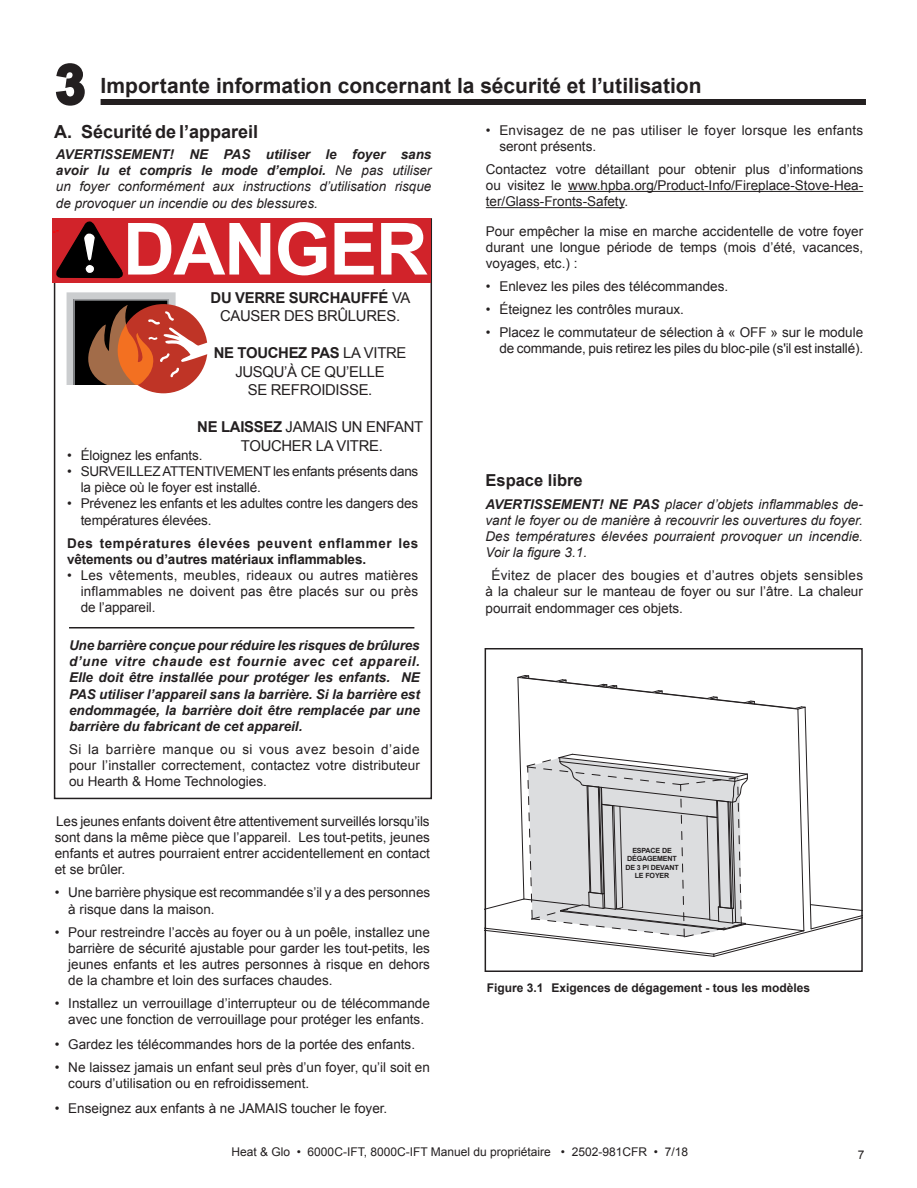
<style>
.page{position:relative;width:917px;height:1188px;background:#fff}
.page>*{position:absolute;margin:0;border:0;box-sizing:border-box;transform-origin:0 0}
.t1{font:700 72px "Arial";letter-spacing:-.02em;color:#fff}
.Section_Title{font:700 54px "Arial";color:#231f20}
.Section_Title-2{font:700 21px "Arial";color:#231f20}
.Heading{font:700 18px "Arial";color:#231f20}
.t2{font:700 16.5px "Arial";color:#231f20}
.t3{font:15px "Arial";letter-spacing:-.02em;color:#231f20}
.t4{font:700 15px "Arial";letter-spacing:-.02em;color:#231f20}
.Text_10pt{font:13.5px/16.2px "Arial";color:#231f20;text-align:justify}
.Bullets_10pt{font:13.5px/16.2px "Arial";color:#231f20}
.Warning{font:italic 13.5px/16.2px "Arial";color:#231f20;text-align:justify}
.t5{font:italic 700 13.5px/16.2px "Arial";color:#231f20;text-align:justify}
.Bullets_10pt-2{font:700 13.5px/16.2px "Arial";letter-spacing:.04em;color:#231f20}
.Bullets_10pt-3{font:13.5px/16.2px "Arial";letter-spacing:-.02em;color:#231f20}
.Bullets_10pt-4{font:13.5px/16.2px "Arial";letter-spacing:.02em;color:#231f20}
.t6{font:12px "Arial";color:#231f20}
.Figure{font:700 12px "Arial";color:#231f20}
.t7{font:700 7.05px/8.6px "Arial";letter-spacing:-.02em;color:#231f20;text-align:center}
.s1{font-weight:700}
.s2{font-weight:400}
</style>
<div class="page">
<hr style="left:69px;top:627px;width:345px;height:1px;background:#231f20">
<hr style="left:568px;top:191px;width:295px;height:1px;background:#231f20">
<hr style="left:486px;top:207px;width:138px;height:1px;background:#231f20">
<div style="left:101px;top:99px;width:765px;height:6px;background:#231f20"></div>
<svg style="left:55px;top:63px;width:30px;height:43px"></svg>
<svg style="left:487px;top:675px;width:372px;height:282px"></svg>
<div style="left:484px;top:648px;width:378px;height:324px;border:2px solid #231f20"></div>
<svg style="left:67px;top:293px;width:141px;height:100px"></svg>
<div style="left:53px;top:218px;width:378px;height:64px;background:#d1232a"></div>
<svg style="left:54px;top:221px;width:69px;height:58px"></svg>
<p class="Section_Title" style="left:56px;top:49px;width:32px">3</p>
<p class="Section_Title-2" style="left:101px;top:72px;width:602px">Importante information concernant la sécurité et l’utilisation</p>
<p class="Heading" style="left:54px;top:119px;width:206px">A. Sécurité de l’appareil</p>
<p class="Warning" style="left:56px;top:146px;width:377px"><span class="s1">AVERTISSEMENT! NE PAS utiliser le foyer sans avoir lu et compris le mode d’emploi.</span> Ne pas utiliser un foyer conformément aux instructions d’utilisation risque de provoquer un incendie ou des blessures.</p>
<p class="t1" style="left:123px;top:201px;width:306px">DANGER</p>
<p class="t4" style="left:210px;top:287px;width:201px">DU VERRE SURCHAUFFÉ <span class="s2">VA</span></p>
<p class="t3" style="left:220px;top:306px;width:182px">CAUSER DES BRÛLURES.</p>
<p class="t4" style="left:214px;top:343px;width:194px">NE TOUCHEZ PAS <span class="s2">LA VITRE</span></p>
<p class="t3" style="left:235px;top:362px;width:151px">JUSQU’À CE QU’ELLE</p>
<p class="t3" style="left:248px;top:380px;width:126px">SE REFROIDISSE.</p>
<p class="t3" style="left:197px;top:417px;width:227px"><span class="s1">NE LAISSEZ</span> JAMAIS UN ENFANT</p>
<p class="t3" style="left:241px;top:436px;width:143px">TOUCHER LA VITRE.</p>
<p class="Bullets_10pt" style="left:67px;top:447px;width:137px">• Éloignez les enfants.</p>
<p class="Bullets_10pt-3" style="left:81px;top:463px;width:339px;text-indent:-14px">• SURVEILLEZ ATTENTIVEMENT les enfants présents dans la pièce où le foyer est installé.</p>
<p class="Bullets_10pt" style="left:81px;top:496px;width:339px;text-indent:-14px">• Prévenez les enfants et les adultes contre les dangers des températures élevées.</p>
<p class="Bullets_10pt-2" style="left:67px;top:535px;width:353px">Des températures élevées peuvent enflammer les vêtements ou d’autres matériaux inflammables.</p>
<p class="Bullets_10pt" style="left:81px;top:567px;width:339px;text-align:justify;text-indent:-14px">• Les vêtements, meubles, rideaux ou autres matières inflammables ne doivent pas être placés sur ou près de l’appareil.</p>
<p class="t5" style="left:69px;top:638px;width:352px">Une barrière conçue pour réduire les risques de brûlures d’une vitre chaude est fournie avec cet appareil.<br>Elle doit être installée pour protéger les enfants. NE PAS utiliser l’appareil sans la barrière. Si la barrière est endommagée, la barrière doit être remplacée par une barrière du fabricant de cet appareil.</p>
<p class="Text_10pt" style="left:69px;top:741px;width:352px">Si la barrière manque ou si vous avez besoin d’aide pour l’installer correctement, contactez votre distributeur ou Hearth &amp; Home Technologies.</p>
<p class="Text_10pt" style="left:55px;top:813px;width:377px">Les jeunes enfants doivent être attentivement surveillés lorsqu’ils sont dans la même pièce que l’appareil. Les tout-petits, jeunes enfants et autres pourraient entrer accidentellement en contact et se brûler.</p>
<p class="Text_10pt" style="left:68px;top:885px;width:363px;text-indent:-14px">• Une barrière physique est recommandée s’il y a des personnes à risque dans la maison.</p>
<p class="Text_10pt" style="left:68px;top:924px;width:363px;text-indent:-14px">• Pour restreindre l’accès au foyer ou à un poêle, installez une barrière de sécurité ajustable pour garder les tout-petits, les jeunes enfants et les autres personnes à risque en dehors de la chambre et loin des surfaces chaudes.</p>
<p class="Bullets_10pt" style="left:55px;top:995px;width:376px;text-align:center">• Installez un verrouillage d’interrupteur ou de télécommande avec une fonction de verrouillage pour protéger les enfants.</p>
<p class="Bullets_10pt" style="left:55px;top:1036px;width:362px">• Gardez les télécommandes hors de la portée des enfants.</p>
<p class="Bullets_10pt" style="left:68px;top:1059px;width:363px;text-indent:-14px">• Ne laissez jamais un enfant seul près d’un foyer, qu’il soit en cours d’utilisation ou en refroidissement.</p>
<p class="Bullets_10pt" style="left:55px;top:1100px;width:334px">• Enseignez aux enfants à ne JAMAIS toucher le foyer.</p>
<p class="Bullets_10pt-4" style="left:499px;top:122px;width:365px;text-indent:-14px">• Envisagez de ne pas utiliser le foyer lorsque les enfants seront présents.</p>
<p class="Text_10pt" style="left:486px;top:161px;width:379px">Contactez votre détaillant pour obtenir plus d’informations ou visitez le www.hpba.org/Product-Info/Fireplace-Stove-Hea&shy;ter/Glass-Fronts-Safety.</p>
<p class="Text_10pt" style="left:486px;top:223px;width:379px">Pour empêcher la mise en marche accidentelle de votre foyer durant une longue période de temps (mois d’été, vacances, voyages, etc.) :</p>
<p class="Bullets_10pt" style="left:486px;top:279px;width:244px">• Enlevez les piles des télécommandes.</p>
<p class="Bullets_10pt" style="left:486px;top:302px;width:200px">• Éteignez les contrôles muraux.</p>
<p class="Bullets_10pt" style="left:486px;top:324px;width:379px;text-align:right">• Placez le commutateur de sélection à « OFF » sur le module de commande, puis retirez les piles du bloc-pile (s'il est installé).</p>
<p class="t2" style="left:485px;top:469px;width:99px">Espace libre</p>
<p class="Warning" style="left:485px;top:496px;width:379px"><span class="s1">AVERTISSEMENT! NE PAS</span> placer d’objets inflammables de&shy;vant le foyer ou de manière à recouvrir les ouvertures du foyer.<br>Des températures élevées pourraient provoquer un incendie.<br>Voir la figure 3.1.</p>
<p class="Bullets_10pt" style="left:485px;top:567px;width:379px;text-align:justify;text-indent:6px">Évitez de placer des bougies et d’autres objets sensibles à la chaleur sur le manteau de foyer ou sur l’âtre. La chaleur pourrait endommager ces objets.</p>
<p class="t7" style="left:625px;top:846px;width:55px">ESPACE DE<br>DÉGAGEMENT<br>DE 3 PI DEVANT<br>LE FOYER</p>
<p class="Figure" style="left:487px;top:980px;width:325px">Figure 3.1 Exigences de dégagement - tous les modèles</p>
<p class="t6" style="left:231px;top:1144px;width:458px">Heat &amp; Glo • 6000C-IFT, 8000C-IFT Manuel du propriétaire • 2502-981CFR • 7/18</p>
<p class="t6" style="left:857px;top:1147px;width:8px">7</p>
</div>
